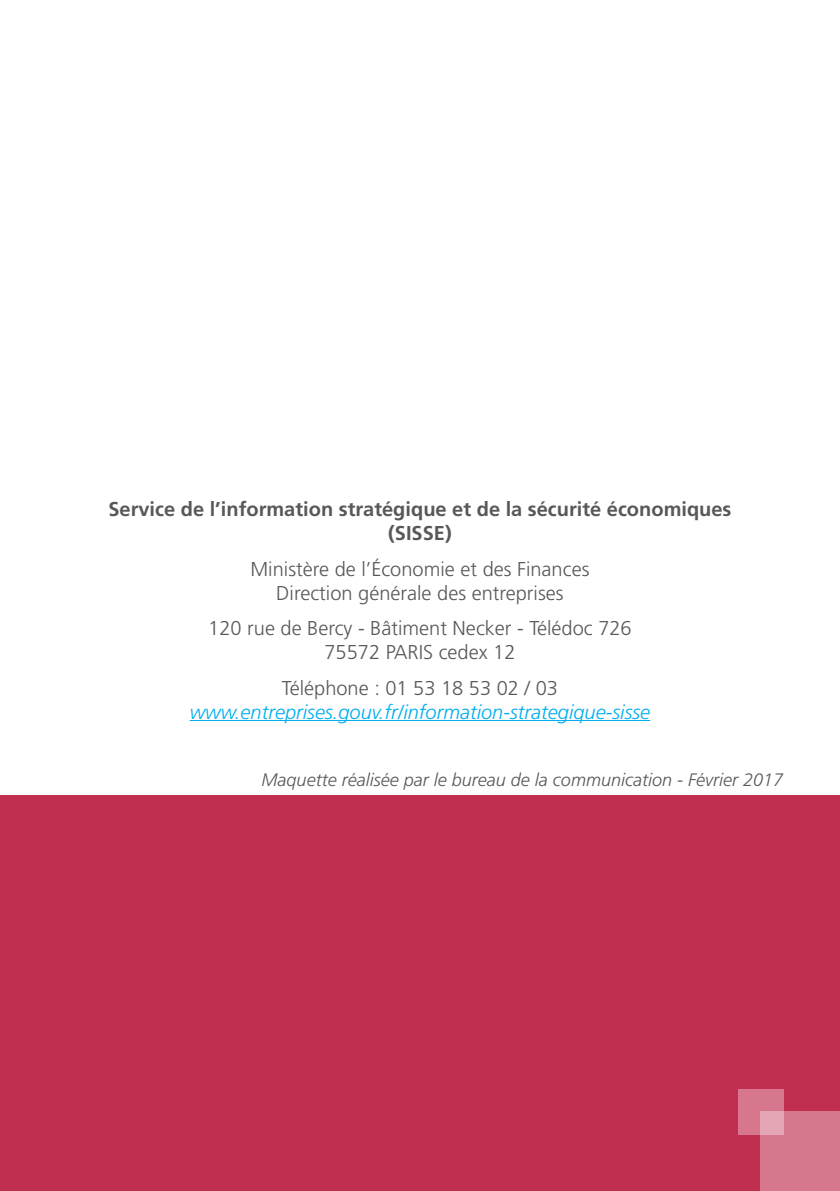
<style>
.page{position:relative;width:840px;height:1191px;background:#fff}
.page>*{position:absolute;margin:0;border:0;box-sizing:border-box;transform-origin:0 0}
.t1{font:300 20px "Frutiger LT Std";color:#57585a}
.t2{font:700 20px "Frutiger LT Std";color:#57585a}
.t3{font:italic 300 20px "Frutiger LT Std";color:#00aeef}
.t4{font:italic 300 18px "Frutiger LT Std";color:#57585a}
</style>
<div class="page">
<hr style="left:190px;top:720px;width:460px;height:1px;background:#00aeef">
<div style="left:0;top:796px;width:839px;height:395px;background:#c12f50"></div>
<div style="left:760px;top:1111px;width:79px;height:80px;background:#d6778d"></div>
<svg style="left:738px;top:1089px;width:44px;height:45px;background:#d98396"></svg>
<p class="t2" style="left:108px;top:498px;width:624px">Service de l’information stratégique et de la sécurité économiques</p>
<p class="t2" style="left:388px;top:522px;width:65px">(SISSE)</p>
<p class="t1" style="left:250px;top:557px;width:340px">Ministère de l’Économie et des Finances</p>
<p class="t1" style="left:276px;top:581px;width:289px">Direction générale des entreprises</p>
<p class="t1" style="left:208px;top:617px;width:425px">120 rue de Bercy - Bâtiment Necker - Télédoc 726</p>
<p class="t1" style="left:324px;top:641px;width:192px">75572 PARIS cedex 12</p>
<p class="t1" style="left:282px;top:676px;width:277px">Téléphone : 01 53 18 53 02 / 03</p>
<p class="t3" style="left:190px;top:700px;width:462px">www.entreprises.gouv.fr/information-strategique-sisse</p>
<p class="t4" style="left:261px;top:769px;width:523px">Maquette réalisée par le bureau de la communication - Février 2017</p>
</div>
